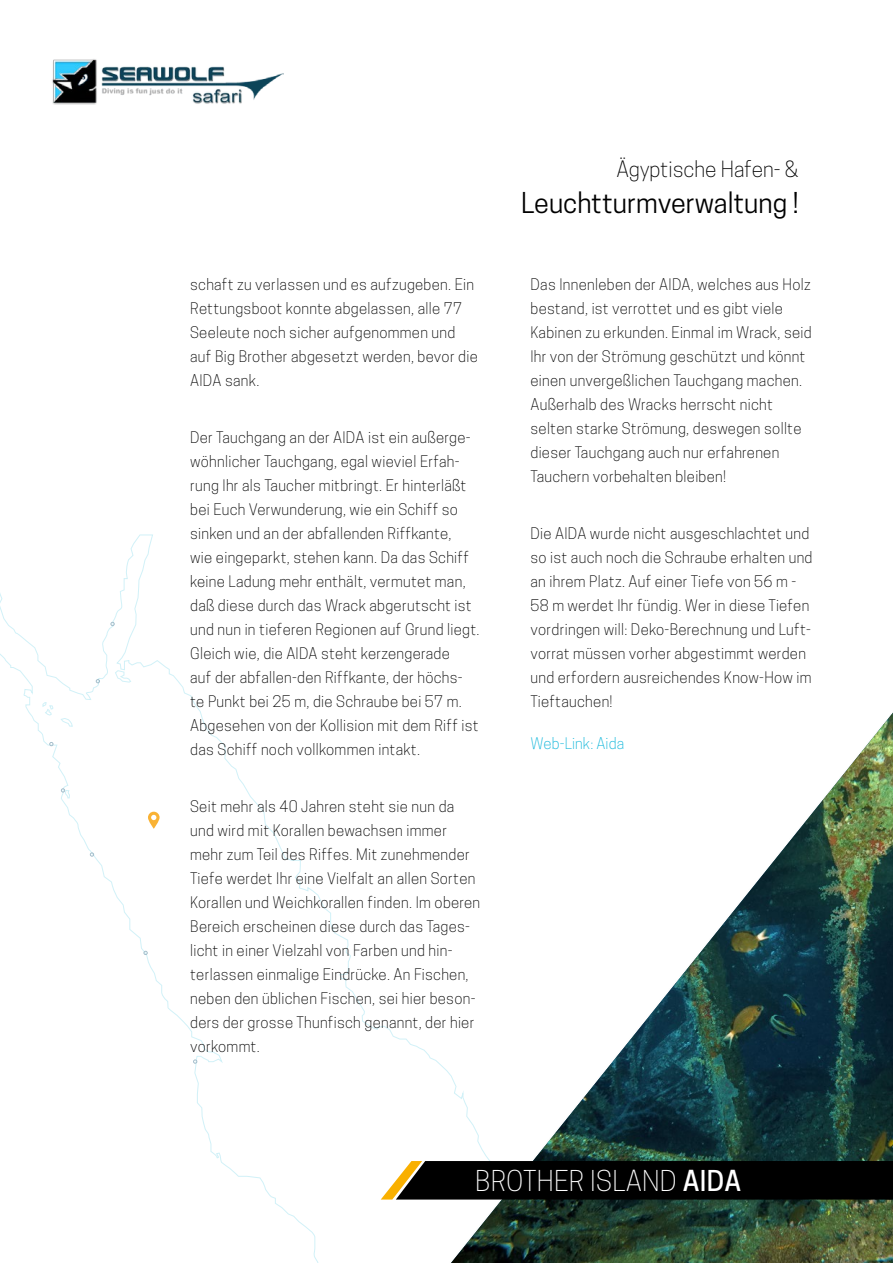
<style>
.page{position:relative;width:893px;height:1263px;background:#fff}
.page>*{position:absolute;margin:0;border:0;box-sizing:border-box;transform-origin:0 0}
.t1{font:27px "Cooper Hewitt";color:#000}
.t2{font:300 27px "Cooper Hewitt";letter-spacing:.01em;color:#fff}
.t3{font:300 21px "Cooper Hewitt";color:#000}
.t4{font:300 15px/24px "Cooper Hewitt";letter-spacing:.02em;color:#000}
.t5{font:300 15px "Cooper Hewitt";letter-spacing:.01em;color:#0db5da}
.s1{font-weight:500}
</style>
<div class="page">
<img style="left:52px;top:59px;width:231px;height:45px">
<svg style="left:0;top:535px;width:448px;height:728px"></svg>
<svg style="left:144px;top:951px;width:3px;height:4px"></svg>
<svg style="left:193px;top:1060px;width:4px;height:3px"></svg>
<svg style="left:90px;top:853px;width:4px;height:3px"></svg>
<svg style="left:61px;top:789px;width:4px;height:3px"></svg>
<svg style="left:50px;top:742px;width:3px;height:4px"></svg>
<svg style="left:96px;top:679px;width:4px;height:4px"></svg>
<svg style="left:111px;top:622px;width:3px;height:4px"></svg>
<img style="left:451px;top:713px;width:442px;height:550px">
<div style="left:381px;top:1161px;width:512px;height:38px;background:#000"></div>
<svg style="left:148px;top:812px;width:12px;height:17px"></svg>
<p class="t4" style="left:190px;top:272px;width:289px">schaft zu verlassen und es aufzugeben. Ein Rettungsboot konnte abgelassen, alle 77<br>Seeleute noch sicher aufgenommen und auf Big Brother abgesetzt werden, bevor die AIDA sank.</p>
<p class="t4" style="left:190px;top:425px;width:291px">Der Tauchgang an der AIDA ist ein außerge&shy;wöhnlicher Tauchgang, egal wieviel Erfah&shy;rung Ihr als Taucher mitbringt. Er hinterläßt bei Euch Verwunderung, wie ein Schiff so sinken und an der abfallenden Riffkante,<br>wie eingeparkt, stehen kann. Da das Schiff keine Ladung mehr enthält, vermutet man, daß diese durch das Wrack abgerutscht ist und nun in tieferen Regionen auf Grund liegt.<br>Gleich wie, die AIDA steht kerzengerade<br>auf der abfallen-den Riffkante, der höchs&shy;te Punkt bei 25 m, die Schraube bei 57 m.<br>Abgesehen von der Kollision mit dem Riff ist das Schiff noch vollkommen intakt.</p>
<p class="t4" style="left:190px;top:794px;width:292px">Seit mehr als 40 Jahren steht sie nun da und wird mit Korallen bewachsen immer mehr zum Teil des Riffes. Mit zunehmender Tiefe werdet Ihr eine Vielfalt an allen Sorten Korallen und Weichkorallen finden. Im oberen Bereich erscheinen diese durch das Tages&shy;licht in einer Vielzahl von Farben und hin&shy;terlassen einmalige Eindrücke. An Fischen, neben den üblichen Fischen, sei hier beson&shy;ders der grosse Thunfisch genannt, der hier vorkommt.</p>
<h2 class="t3" style="left:616px;top:156px;width:184px">Ägyptische Hafen- &amp;</h2>
<h1 class="t1" style="left:521px;top:187px;width:279px">Leuchtturmverwaltung !</h1>
<p class="t4" style="left:530px;top:272px;width:283px">Das Innenleben der AIDA, welches aus Holz bestand, ist verrottet und es gibt viele Kabinen zu erkunden. Einmal im Wrack, seid Ihr von der Strömung geschützt und könnt einen unvergeßlichen Tauchgang machen.<br>Außerhalb des Wracks herrscht nicht selten starke Strömung, deswegen sollte dieser Tauchgang auch nur erfahrenen Tauchern vorbehalten bleiben!</p>
<p class="t4" style="left:530px;top:521px;width:283px">Die AIDA wurde nicht ausgeschlachtet und so ist auch noch die Schraube erhalten und an ihrem Platz. Auf einer Tiefe von 56 m - 58 m werdet Ihr fündig. Wer in diese Tiefen vordringen will: Deko-Berechnung und Luft&shy;vorrat müssen vorher abgestimmt werden und erfordern ausreichendes Know-How im Tieftauchen!</p>
<p class="t5" style="left:530px;top:734px;width:95px">Web-Link: Aida</p>
<h1 class="t2" style="left:475px;top:1165px;width:267px">BROTHER ISLAND <span class="s1">AIDA</span></h1>
</div>
